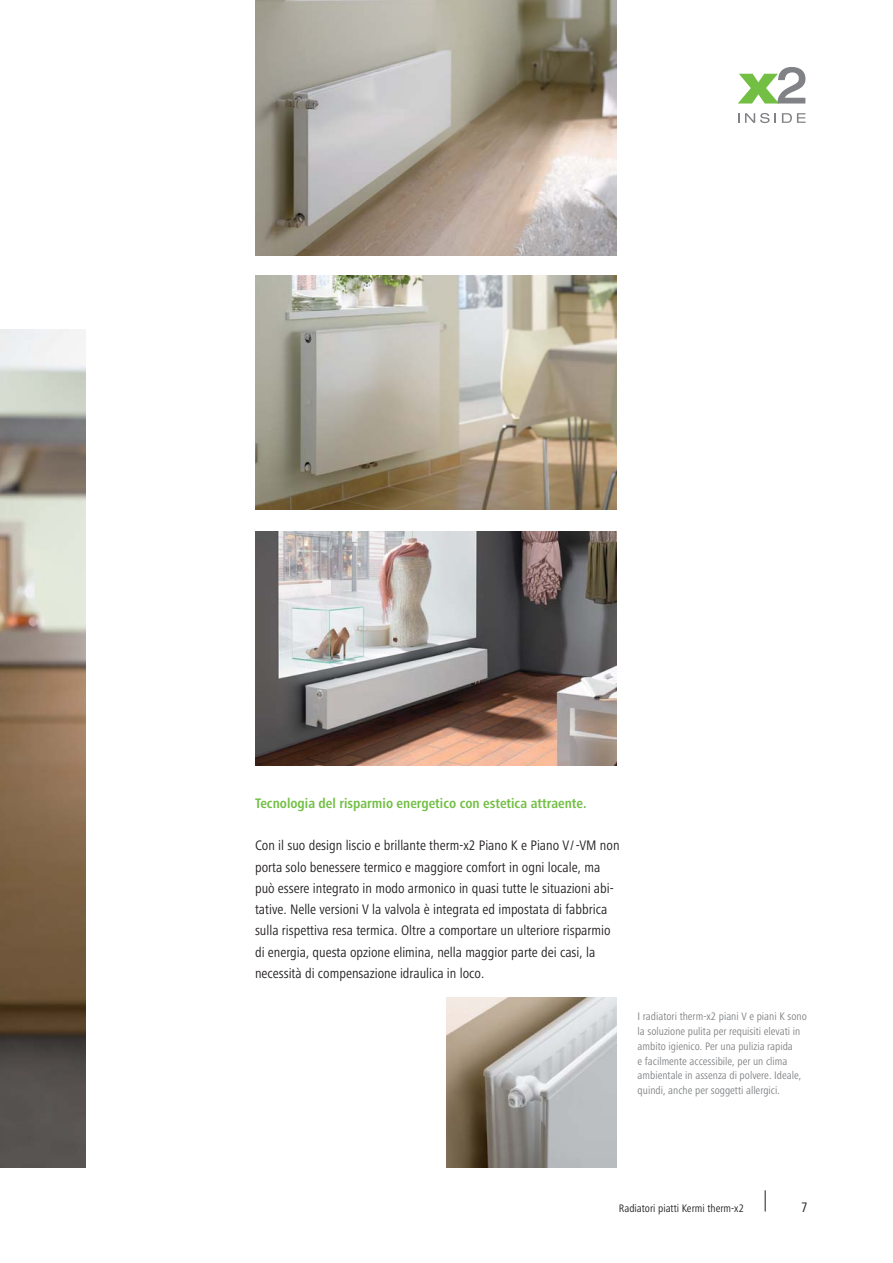
<style>
.page{position:relative;width:893px;height:1263px;background:#fff}
.page>*{position:absolute;margin:0;border:0;box-sizing:border-box;transform-origin:0 0}
.t1{font:condensed 14.25px/21.3px "Frutiger Next LTW1 G";color:#231f20}
.t2{font:700 condensed 14.25px "Frutiger Next LTW1 G";color:#72bf44}
.t3{font:condensed 11.25px/14.9px "Frutiger Next LTW1 G";color:#808285}
.t4{font:condensed 11.25px "Frutiger Next LTW1 G";color:#231f20}
</style>
<div class="page">
<svg style="left:765px;top:1190px;width:1px;height:22px"></svg>
<img style="left:0;top:330px;width:85px;height:838px">
<svg style="left:738px;top:67px;width:67px;height:37px"></svg>
<svg style="left:745px;top:113px;width:31px;height:10px"></svg>
<svg style="left:782px;top:113px;width:23px;height:10px"></svg>
<img style="left:446px;top:998px;width:170px;height:170px">
<img style="left:255px;top:275px;width:361px;height:234px">
<img style="left:255px;top:0;width:361px;height:255px">
<img style="left:255px;top:532px;width:361px;height:233px">
<p class="t2" style="left:255px;top:797px;width:333px">Tecnologia del risparmio energetico con estetica attraente.</p>
<p class="t1" style="left:255px;top:836px;width:366px">Con il suo design liscio e brillante therm-x2 Piano K e Piano V / -VM non porta solo benessere termico e maggiore comfort in ogni locale, ma può essere integrato in modo armonico in quasi tutte le situazioni abi&shy;tative. Nelle versioni V la valvola è integrata ed impostata di fabbrica sulla rispettiva resa termica. Oltre a comportare un ulteriore risparmio di energia, questa opzione elimina, nella maggior parte dei casi, la necessità di compensazione idraulica in loco.</p>
<p class="t3" style="left:638px;top:1010px;width:171px">I radiatori therm-x2 piani V e piani K sono la soluzione pulita per requisiti elevati in ambito igienico. Per una pulizia rapida<br>e facilmente accessibile, per un clima ambientale in assenza di polvere. Ideale, quindi, anche per soggetti allergici.</p>
<p class="t4" style="left:619px;top:1203px;width:126px">Radiatori piatti Kermi therm-x2</p>
<p class="t1" style="left:801px;top:1197px;width:8px">7</p>
</div>
